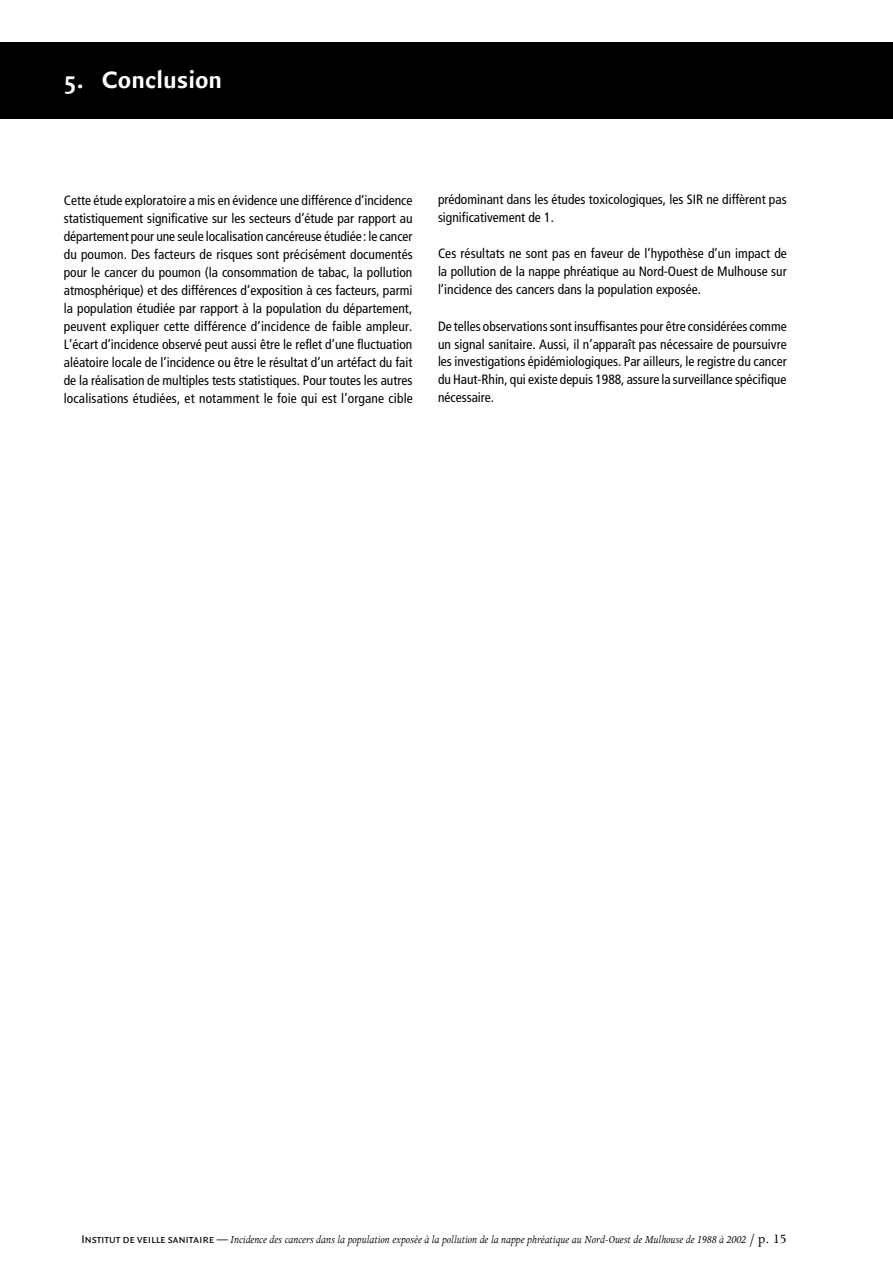
<style>
.page{position:relative;width:893px;height:1263px;background:#fff}
.page>*{position:absolute;margin:0;border:0;box-sizing:border-box;transform-origin:0 0}
.t1{font:700 25.5px "Quadraat Sans";color:#fff}
.t2{font:condensed 13.5px/18px "Frutiger LT Std";color:#000;text-align:justify}
.t3{font:italic 12px "Apollo";color:#000;scale:.85 1}
.s1{font-family:"Quadraat Sans Caps";font-style:normal}
.s2{font-style:normal;font-size:14.25px}
</style>
<div class="page">
<div style="left:0;top:43px;width:893px;height:76px;background:#000"></div>
<h1 class="t1" style="left:64px;top:65px;width:160px">5. Conclusion</h1>
<p class="t2" style="left:64px;top:191px;width:350px">Cette étude exploratoire a mis en évidence une différence d’incidence statistiquement significative sur les secteurs d’étude par rapport au département pour une seule localisation cancéreuse étudiée: le cancer du poumon. Des facteurs de risques sont précisément documentés pour le cancer du poumon (la consommation de tabac, la pollution atmosphérique) et des différences d’exposition à ces facteurs, parmi la population étudiée par rapport à la population du département, peuvent expliquer cette différence d’incidence de faible ampleur.<br>L’écart d’incidence observé peut aussi être le reflet d’une fluctuation aléatoire locale de l’incidence ou être le résultat d’un artéfact du fait de la réalisation de multiples tests statistiques. Pour toutes les autres localisations étudiées, et notamment le foie qui est l’organe cible</p>
<p class="t2" style="left:438px;top:191px;width:350px">prédominant dans les études toxicologiques, les SIR ne diffèrent pas significativement de 1.</p>
<p class="t2" style="left:438px;top:245px;width:350px">Ces résultats ne sont pas en faveur de l’hypothèse d’un impact de la pollution de la nappe phréatique au Nord-Ouest de Mulhouse sur l’incidence des cancers dans la population exposée.</p>
<p class="t2" style="left:438px;top:317px;width:350px">De telles observations sont insuffisantes pour être considérées comme un signal sanitaire. Aussi, il n’apparaît pas nécessaire de poursuivre les investigations épidémiologiques. Par ailleurs, le registre du cancer du Haut-Rhin, qui existe depuis 1988, assure la surveillance spécifique nécessaire.</p>
<p class="t3" style="left:81px;top:1233px;width:831px"><span class="s1">Institut de veille sanitaire —</span> Incidence des cancers dans la population exposée à la pollution de la nappe phréatique au Nord-Ouest de Mulhouse de 1988 à 2002 <span class="s2">/ p. 15</span></p>
</div>
